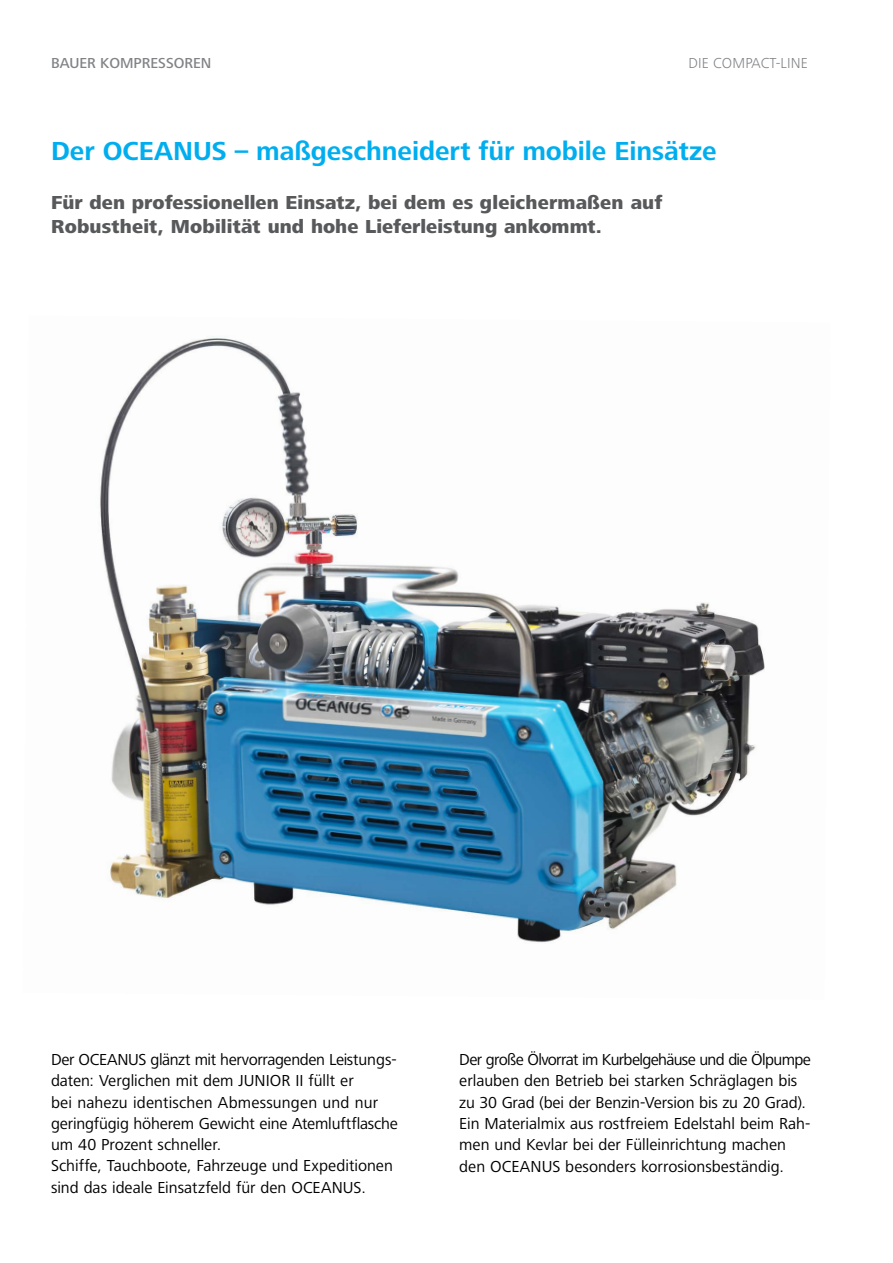
<style>
.page{position:relative;width:893px;height:1263px;background:#fff}
.page>*{position:absolute;margin:0;border:0;box-sizing:border-box;transform-origin:0 0}
.t1{font:700 27px "Frutiger Next LT";letter-spacing:-.005em;color:#00aeef}
.t2{font:800 19.5px/23.4px "Frutiger Next LT";letter-spacing:.005em;color:#58595b}
.t3{font:16.5px/21.3px "Frutiger Next LT";color:#000}
.t4{font:500 15px "Frutiger Next LT";color:#808285}
.t5{font:300 15px "Frutiger Next LT";letter-spacing:.01em;color:#808285}
</style>
<div class="page">
<img style="left:100px;top:336px;width:665px;height:607px">
<p class="t4" style="left:51px;top:55px;width:162px">BAUER KOMPRESSOREN</p>
<p class="t5" style="left:688px;top:54px;width:119px">Die COMPACT-LI NE</p>
<h1 class="t1" style="left:51px;top:136px;width:667px">Der OCEANUS – maßgeschneidert für mobile Einsätze</h1>
<p class="t2" style="left:51px;top:191px;width:612px">Für den professionellen Einsatz, bei dem es gleichermaßen auf<br>Robustheit, Mobilität und hohe Lieferleistung ankommt.</p>
<p class="t3" style="left:51px;top:1049px;width:349px">Der OCEANUS glänzt mit hervorragenden Leistungs&shy;daten: Verglichen mit dem JUNIOR II füllt er<br>bei nahezu identischen Abmessungen und nur geringfügig höherem Gewicht eine Atemluftflasche um 40 Prozent schneller.<br>Schiffe, Tauchboote, Fahrzeuge und Expeditionen sind das ideale Einsatzfeld für den OCEANUS.</p>
<p class="t3" style="left:459px;top:1049px;width:353px">Der große Ölvorrat im Kurbelgehäuse und die Ölpumpe erlauben den Betrieb bei starken Schräglagen bis zu 30 Grad (bei der Benzin-Version bis zu 20 Grad).<br>Ein Materialmix aus rostfreiem Edelstahl beim Rah&shy;men und Kevlar bei der Fülleinrichtung machen den OCEANUS besonders korrosionsbeständig.</p>
</div>
